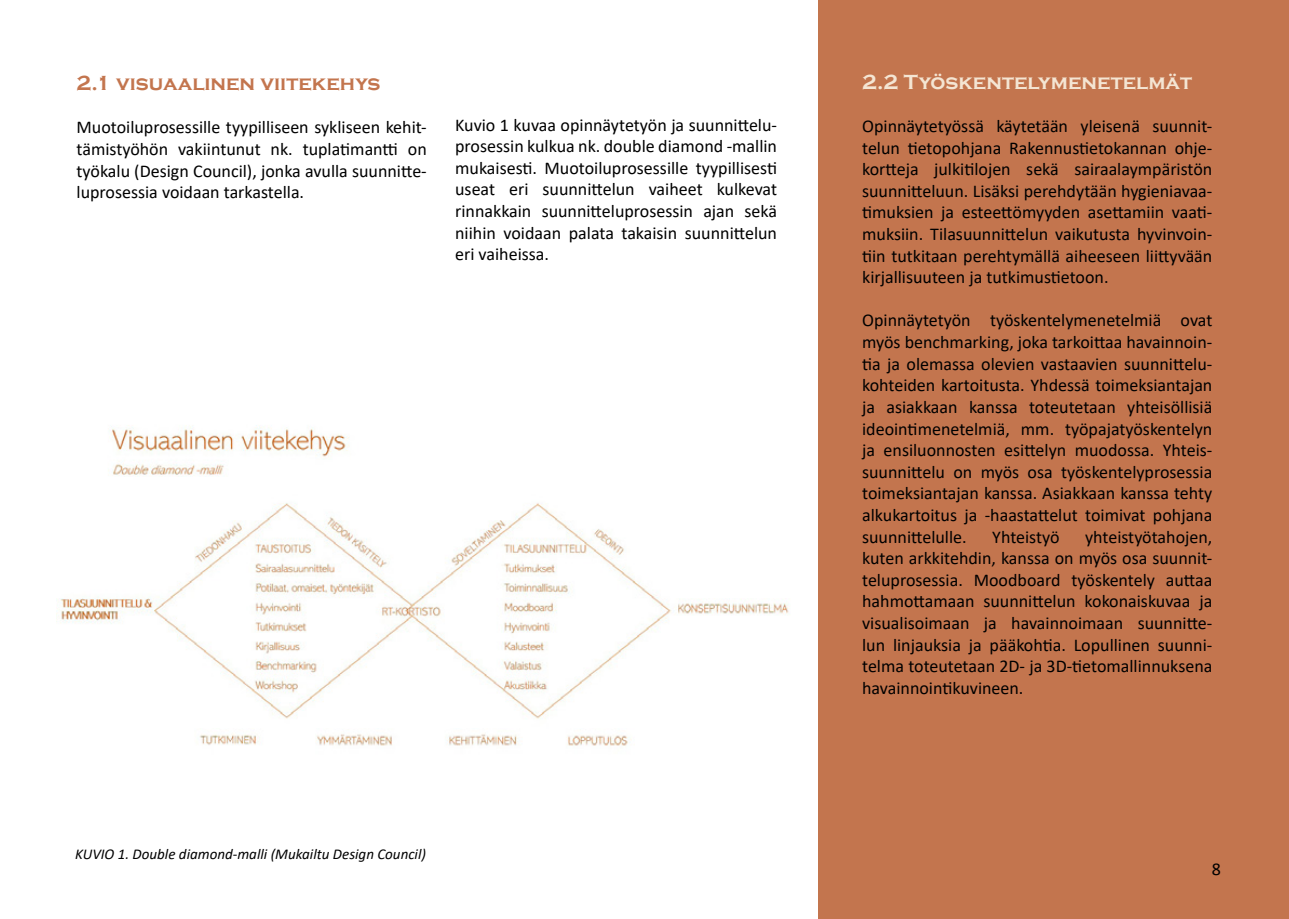
<style>
.page{position:relative;width:1289px;height:919px;background:#fff}
.page>*{position:absolute;margin:0;border:0;box-sizing:border-box;transform-origin:0 0}
.t1{font:700 21px "Copperplate Gothic";color:#c3754e}
.t2{font:700 21px "Copperplate Gothic";color:#f4e5d3}
.t3{font:18px/21.6px "Calibri";color:#000;text-align:justify}
.t4{font:italic 15px "Calibri";color:#000}
</style>
<div class="page">
<div style="left:818px;top:0;width:470px;height:918px;background:#c3754e"></div>
<img style="left:56px;top:425px;width:733px;height:321px">
<p class="t1" style="left:77px;top:71px;width:305px">2.1 visuaalinen viitekehys</p>
<p class="t3" style="left:77px;top:116px;width:352px">Muotoiluprosessille tyypilliseen sykliseen kehit&shy;tämistyöhön vakiintunut nk. tuplatimantti on työkalu (Design Council), jonka avulla suunnitte&shy;luprosessia voidaan tarkastella.</p>
<p class="t3" style="left:455px;top:113px;width:323px">Kuvio 1 kuvaa opinnäytetyön ja suunnittelu&shy;prosessin kulkua nk. double diamond -mallin mukaisesti. Muotoiluprosessille tyypillisesti useat eri suunnittelun vaiheet kulkevat rinnakkain suunnitteluprosessin ajan sekä niihin voidaan palata takaisin suunnittelun eri vaiheissa.</p>
<p class="t4" style="left:75px;top:843px;width:352px">KUVIO 1. Double diamond-malli (Mukailtu Design Council)</p>
<p class="t2" style="left:862px;top:70px;width:331px">2.2 Työskentelymenetelmät</p>
<p class="t3" style="left:862px;top:115px;width:352px">Opinnäytetyössä käytetään yleisenä suunnit&shy;telun tietopohjana Rakennustietokannan ohje&shy;kortteja julkitilojen sekä sairaalaympäristön suunnitteluun. Lisäksi perehdytään hygieniavaa&shy;timuksien ja esteettömyyden asettamiin vaati&shy;muksiin. Tilasuunnittelun vaikutusta hyvinvoin&shy;tiin tutkitaan perehtymällä aiheeseen liittyvään kirjallisuuteen ja tutkimustietoon.</p>
<p class="t3" style="left:862px;top:309px;width:352px">Opinnäytetyön työskentelymenetelmiä ovat myös benchmarking, joka tarkoittaa havainnoin&shy;tia ja olemassa olevien vastaavien suunnittelu&shy;kohteiden kartoitusta. Yhdessä toimeksiantajan ja asiakkaan kanssa toteutetaan yhteisöllisiä ideointimenetelmiä, mm. työpajatyöskentelyn ja ensiluonnosten esittelyn muodossa. Yhteis&shy;suunnittelu on myös osa työskentelyprosessia toimeksiantajan kanssa. Asiakkaan kanssa tehty alkukartoitus ja -haastattelut toimivat pohjana suunnittelulle.</p>
<p class="t3" style="left:862px;top:525px;width:352px;text-indent:223px">yhteistyötahojen, kuten arkkitehdin, kanssa on myös osa suunnit&shy;teluprosessia. Moodboard työskentely auttaa hahmottamaan suunnittelun kokonaiskuvaa ja visualisoimaan ja havainnoimaan suunnitte&shy;lun linjauksia ja pääkohtia. Lopullinen suunni&shy;telma toteutetaan 2D- ja 3D-tietomallinnuksena havainnointikuvineen.</p>
<p class="t3" style="left:992px;top:525px;width:69px">Yhteistyö</p>
<p class="t3" style="left:1211px;top:857px;width:11px">8</p>
</div>
